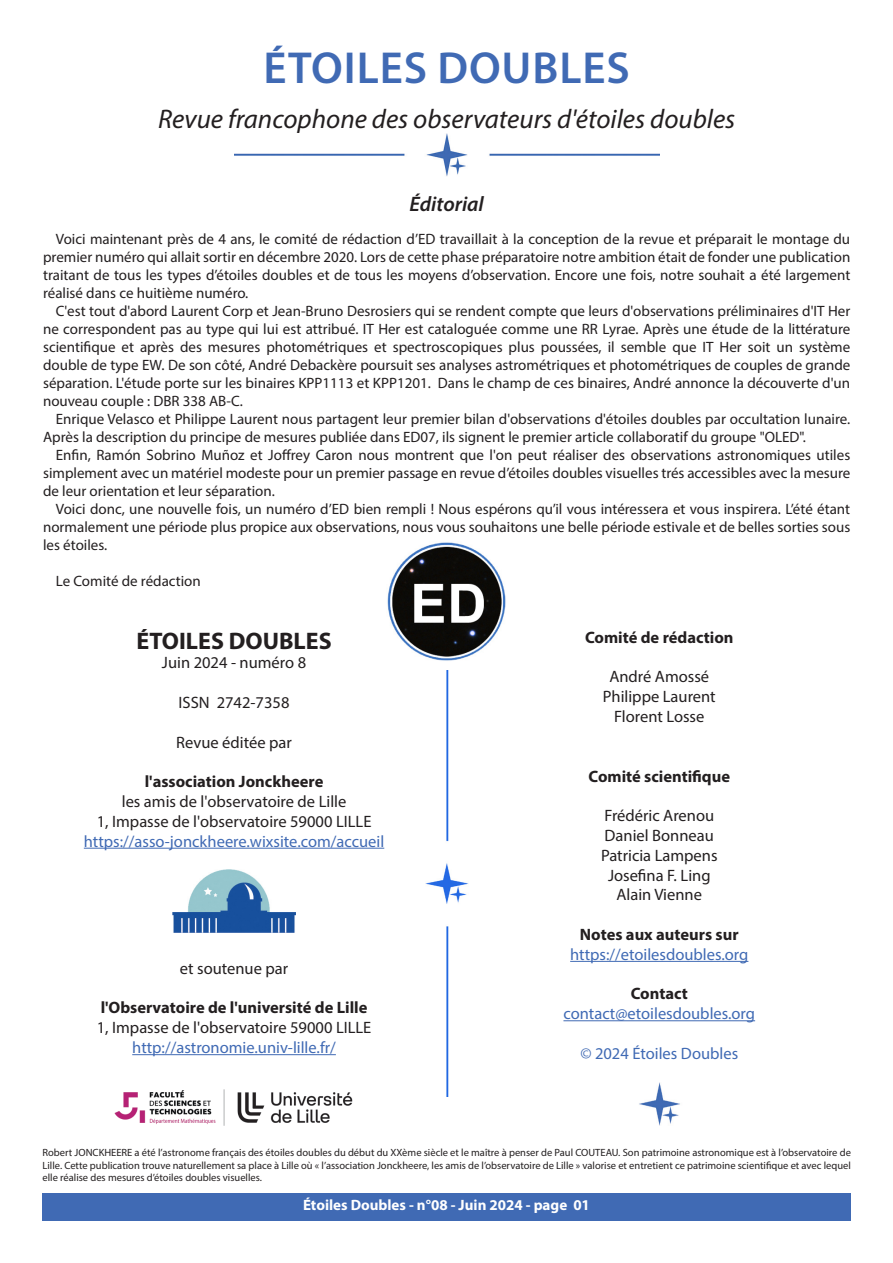
<style>
.page{position:relative;width:893px;height:1263px;background:#fff}
.page>*{position:absolute;margin:0;border:0;box-sizing:border-box;transform-origin:0 0}
.t1{font:600 45px "Myriad Pro";letter-spacing:.02em;color:#406ab4}
.t2{font:italic 27px "Myriad Pro";color:#231f20}
.t3{font:700 24px "Myriad Pro";color:#231f20}
.t4{font:italic 600 21px "Myriad Pro";color:#231f20}
.t5{font:16.5px/19.8px "Myriad Pro";color:#231f20;text-align:center}
.t6{font:16.5px "Myriad Pro";color:#406ab4}
.t7{font:700 16.5px "Myriad Pro";color:#231f20}
.t8{font:15px/18px "Myriad Pro";color:#231f20;text-align:justify}
.t9{font:700 15px "Myriad Pro";color:#fff}
.t10{font:10.5px/12.6px "Myriad Pro";color:#231f20;text-align:justify}
</style>
<div class="page">
<div style="left:42px;top:1193px;width:809px;height:27px;background:#406ab4"></div>
<hr style="left:84px;top:848px;width:300px;height:1px;background:#406ab4">
<hr style="left:132px;top:1054px;width:204px;height:1px;background:#406ab4">
<img style="left:172px;top:870px;width:124px;height:63px">
<img style="left:114px;top:1089px;width:239px;height:37px">
<hr style="left:570px;top:961px;width:178px;height:1px;background:#406ab4">
<hr style="left:563px;top:1020px;width:192px;height:1px;background:#406ab4">
<img style="left:234px;top:134px;width:425px;height:42px">
<img style="left:425px;top:671px;width:43px;height:425px">
<img style="left:387px;top:542px;width:119px;height:119px">
<img style="left:639px;top:1082px;width:41px;height:43px">
<h1 class="t1" style="left:264px;top:39px;width:368px">ÉTOILES DOUBLES</h1>
<h2 class="t2" style="left:158px;top:102px;width:579px">Revue francophone des observateurs d'étoiles doubles</h2>
<h3 class="t4" style="left:409px;top:191px;width:76px">Éditorial</h3>
<p class="t8" style="left:43px;top:229px;width:809px;text-indent:13px">Voici maintenant près de 4 ans, le comité de rédaction d’ED travaillait à la conception de la revue et préparait le montage du premier numéro qui allait sortir en décembre 2020. Lors de cette phase préparatoire notre ambition était de fonder une publication traitant de tous les types d’étoiles doubles et de tous les moyens d’observation. Encore une fois, notre souhait a été largement réalisé dans ce huitième numéro.</p>
<p class="t8" style="left:43px;top:301px;width:809px;text-indent:13px">C'est tout d'abord Laurent Corp et Jean-Bruno Desrosiers qui se rendent compte que leurs d'observations préliminaires d'IT Her ne correspondent pas au type qui lui est attribué. IT Her est cataloguée comme une RR Lyrae. Après une étude de la littérature scientifique et après des mesures photométriques et spectroscopiques plus poussées, il semble que IT Her soit un système double de type EW. De son côté, André Debackère poursuit ses analyses astrométriques et photométriques de couples de grande séparation. L'étude porte sur les binaires KPP1113 et KPP1201. Dans le champ de ces binaires, André annonce la découverte d'un nouveau couple : DBR 338 AB-C.</p>
<p class="t8" style="left:43px;top:409px;width:809px;text-indent:13px">Enrique Velasco et Philippe Laurent nous partagent leur premier bilan d'observations d'étoiles doubles par occultation lunaire.<br>Après la description du principe de mesures publiée dans ED07, ils signent le premier article collaboratif du groupe "OLED".</p>
<p class="t8" style="left:43px;top:445px;width:809px;text-indent:13px">Enfin, Ramón Sobrino Muñoz et Joffrey Caron nous montrent que l'on peut réaliser des observations astronomiques utiles simplement avec un matériel modeste pour un premier passage en revue d’étoiles doubles visuelles trés accessibles avec la mesure de leur orientation et leur séparation.</p>
<p class="t8" style="left:43px;top:499px;width:809px;text-indent:13px">Voici donc, une nouvelle fois, un numéro d’ED bien rempli ! Nous espérons qu’il vous intéressera et vous inspirera. L’été étant normalement une période plus propice aux observations, nous vous souhaitons une belle période estivale et de belles sorties sous les étoiles.</p>
<p class="t8" style="left:56px;top:571px;width:146px">Le Comité de rédaction</p>
<h3 class="t3" style="left:136px;top:625px;width:197px">ÉTOILES DOUBLES</h3>
<p class="t5" style="left:162px;top:653px;width:146px">Juin 2024 - numéro 8</p>
<p class="t5" style="left:179px;top:692px;width:112px">ISSN 2742-7358</p>
<p class="t5" style="left:176px;top:732px;width:117px">Revue éditée par</p>
<p class="t7" style="left:145px;top:771px;width:180px">l'association Jonckheere</p>
<p class="t5" style="left:97px;top:791px;width:276px">les amis de l'observatoire de Lille<br>1, Impasse de l'observatoire 59000 LILLE</p>
<p class="t6" style="left:84px;top:831px;width:302px">https://asso-jonckheere.wixsite.com/accueil</p>
<p class="t5" style="left:180px;top:958px;width:110px">et soutenue par</p>
<p class="t7" style="left:101px;top:997px;width:268px">l'Observatoire de l'université de Lille</p>
<p class="t5" style="left:97px;top:1017px;width:276px">1, Impasse de l'observatoire 59000 LILLE</p>
<p class="t6" style="left:132px;top:1037px;width:205px">http://astronomie.univ-lille.fr/</p>
<p class="t7" style="left:585px;top:626px;width:150px">Comité de rédaction</p>
<p class="t5" style="left:603px;top:667px;width:114px">André Amossé<br>Philippe Laurent<br>Florent Losse</p>
<p class="t7" style="left:588px;top:765px;width:143px">Comité scientifique</p>
<p class="t5" style="left:601px;top:805px;width:118px">Frédéric Arenou<br>Daniel Bonneau<br>Patricia Lampens<br>Josefina F. Ling<br>Alain Vienne</p>
<p class="t7" style="left:580px;top:923px;width:160px">Notes aux auteurs sur</p>
<p class="t6" style="left:570px;top:944px;width:180px">https://etoilesdoubles.org</p>
<p class="t7" style="left:631px;top:983px;width:59px">Contact</p>
<p class="t6" style="left:563px;top:1003px;width:193px">contact@etoilesdoubles.org</p>
<p class="t6" style="left:580px;top:1043px;width:159px">© 2024 Étoiles Doubles</p>
<p class="t10" style="left:43px;top:1146px;width:810px">Robert JONCKHEERE a été l’astronome français des étoiles doubles du début du XXème siècle et le maître à penser de Paul COUTEAU. Son patrimoine astronomique est à l’observatoire de Lille. Cette publication trouve naturellement sa place à Lille où « l’association Jonckheere, les amis de l’observatoire de Lille » valorise et entretient ce patrimoine scientifique et avec lequel elle réalise des mesures d’étoiles doubles visuelles.</p>
<p class="t9" style="left:303px;top:1195px;width:288px">Étoiles Doubles - n°08 - Juin 2024 - page 01</p>
</div>
